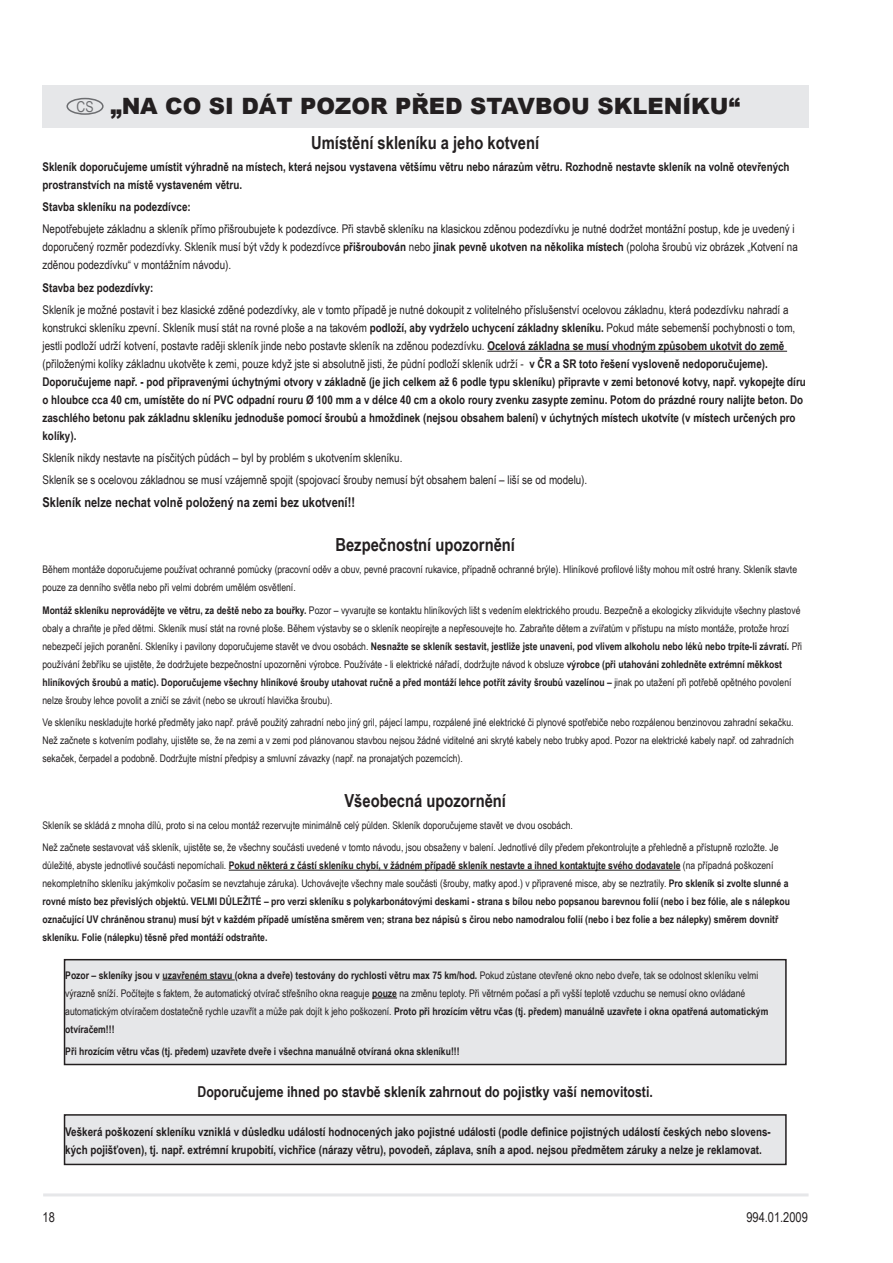
<style>
.page{position:relative;width:893px;height:1263px;background:#fff}
.page>*{position:absolute;margin:0;border:0;box-sizing:border-box;transform-origin:0 0}
.t1{font:900 24px "Arial";color:#231f20}
.t2{font:900 22.5px "Arial";color:#231f20}
.t3{font:700 18px "Arial Narrow";color:#231f20}
.t4{font:700 15px "Arial Narrow";color:#231f20}
.t5{font:15px "Arial Narrow";color:#6c6d70}
.t6{font:700 13.5px "Arial Narrow";color:#231f20}
.t7{font:13.5px "Arial Narrow";color:#231f20}
.t8{font:700 12px/18px "Arial Narrow";color:#231f20}
.t9{font:12px/18px "Arial Narrow";color:#231f20}
.t10{font:10.5px/18px "Arial Narrow";color:#231f20}
.t11{font:700 10.5px/18px "Arial Narrow";color:#231f20}
.s1{font-weight:700}
.s2{font-weight:400}
</style>
<div class="page">
<hr style="left:43px;top:1193px;width:766px;height:3px;background:#e6e7e9">
<div style="left:43px;top:85px;width:765px;height:43px;background:#e6e7e9"></div>
<hr style="left:487px;top:351px;width:300px;height:1px;background:#231f20">
<hr style="left:229px;top:870px;width:452px;height:1px;background:#231f20">
<div style="left:65px;top:960px;width:721px;height:104px;background:#e6e7e9"></div>
<hr style="left:162px;top:979px;width:73px;height:1px;background:#231f20">
<svg style="left:372px;top:997px;width:25px;height:1px"></svg>
<div style="left:64px;top:959px;width:723px;height:106px;border:2px solid #231f20"></div>
<div style="left:65px;top:1115px;width:721px;height:49px;background:#e6e7e9"></div>
<div style="left:64px;top:1114px;width:723px;height:51px;border:2px solid #231f20"></div>
<div style="left:66px;top:98px;width:38px;height:17px;border:2px solid #6c6d70;border-radius:50%"></div>
<h2 class="t2" style="left:110px;top:90px;width:631px">„NA CO SI DÁT POZOR PŘED STAVBOU SKLENÍKU“</h2>
<h1 class="t1" style="left:219px;top:89px;width:414px">SICHERHEITSVORKEHRUNGEN</h1>
<h3 class="t3" style="left:311px;top:129px;width:230px">Umístění skleníku a jeho kotvení</h3>
<p class="t8" style="left:43px;top:157px;width:749px">Skleník doporučujeme umístit výhradně na místech, která nejsou vystavena většímu větru nebo nárazům větru. Rozhodně nestavte skleník na volně otevřených prostranstvích na místě vystaveném větru.</p>
<p class="t8" style="left:43px;top:197px;width:150px">Stavba skleníku na podezdívce:</p>
<p class="t9" style="left:43px;top:220px;width:757px">Nepotřebujete základnu a skleník přímo přišroubujete k podezdívce. Při stavbě skleníku na klasickou zděnou podezdívku je nutné dodržet montážní postup, kde je uvedený i doporučený rozměr podezdívky. Skleník musí být vždy k podezdívce <span class="s1">přišroubován</span> nebo <span class="s1">jinak pevně ukotven na několika místech</span> (poloha šroubů viz obrázek „Kotvení na zděnou podezdívku“ v montážním návodu).</p>
<p class="t8" style="left:43px;top:278px;width:113px">Stavba bez podezdívky:</p>
<p class="t8" style="left:43px;top:300px;width:765px"><span class="s2">Skleník je možné postavit i bez klasické zděné podezdívky, ale v tomto případě je nutné dokoupit z volitelného příslušenství ocelovou základnu, která podezdívku nahradí a konstrukci skleníku zpevní. Skleník musí stát na rovné ploše a na takovém</span> podloží, aby vydrželo uchycení základny skleníku. <span class="s2">Pokud máte sebemenší pochybnosti o tom, jestli podloží udrží kotvení, postavte raději skleník jinde nebo postavte skleník na zděnou podezdívku.</span> Ocelová základna se musí vhodným způsobem ukotvit do země <span class="s2">(přiloženými kolíky základnu ukotvěte k zemi, pouze když jste si absolutně jisti, že půdní podloží skleník udrží -</span> v ČR a SR toto řešení vysloveně nedoporučujeme).<br>Doporučujeme např. - pod připravenými úchytnými otvory v základně (je jich celkem až 6 podle typu skleníku) připravte v zemi betonové kotvy, např. vykopejte díru o hloubce cca 40 cm, umístěte do ní PVC odpadní rouru Ø 100 mm a v délce 40 cm a okolo roury zvenku zasypte zeminu. Potom do prázdné roury nalijte beton. Do zaschlého betonu pak základnu skleníku jednoduše pomocí šroubů a hmoždinek (nejsou obsahem balení) v úchytných místech ukotvíte (v místech určených pro kolíky).</p>
<p class="t9" style="left:43px;top:446px;width:546px;line-height:22.2px">Skleník nikdy nestavte na písčitých půdách – byl by problém s ukotvením skleníku.<br>Skleník se s ocelovou základnou se musí vzájemně spojit (spojovací šrouby nemusí být obsahem balení – liší se od modelu).</p>
<p class="t6" style="left:43px;top:492px;width:314px">Skleník nelze nechat volně položený na zemi bez ukotvení!!</p>
<h3 class="t3" style="left:335px;top:531px;width:181px">Bezpečnostní upozornění</h3>
<p class="t10" style="left:43px;top:560px;width:756px">Během montáže doporučujeme používat ochranné pomůcky (pracovní oděv a obuv, pevné pracovní rukavice, případně ochranné brýle). Hliníkové profilové lišty mohou mít ostré hrany. Skleník stavte pouze za denního světla nebo při velmi dobrém umělém osvětlení.</p>
<p class="t10" style="left:43px;top:601px;width:761px"><span class="s1">Montáž skleníku neprovádějte ve větru, za deště nebo za bouřky.</span> Pozor – vyvarujte se kontaktu hliníkových lišt s vedením elektrického proudu. Bezpečně a ekologicky zlikvidujte všechny plastové obaly a chraňte je před dětmi. Skleník musí stát na rovné ploše. Během výstavby se o skleník neopírejte a nepřesouvejte ho. Zabraňte dětem a zvířatům v přístupu na místo montáže, protože hrozí nebezpečí jejich poranění. Skleníky i pavilony doporučujeme stavět ve dvou osobách. <span class="s1">Nesnažte se skleník sestavit, jestliže jste unaveni, pod vlivem alkoholu nebo léků nebo trpíte-li závratí.</span> Při používání žebříku se ujistěte, že dodržujete bezpečnostní upozorněni výrobce. Používáte - li elektrické nářadí, dodržujte návod k obsluze <span class="s1">výrobce (při utahováni zohledněte extrémní měkkost hliníkových šroubů a matic). Doporučujeme všechny hliníkové šrouby utahovat ručně a před montáží lehce potřít závity šroubů vazelínou –</span> jinak po utažení při potřebě opětného povolení nelze šrouby lehce povolit a zničí se závit (nebo se ukroutí hlavička šroubu).</p>
<p class="t10" style="left:43px;top:713px;width:753px;text-align:justify">Ve skleníku neskladujte horké předměty jako např. právě použitý zahradní nebo jiný gril, pájecí lampu, rozpálené jiné elektrické či plynové spotřebiče nebo rozpálenou benzinovou zahradní sekačku.<br>Než začnete s kotvením podlahy, ujistěte se, že na zemi a v zemi pod plánovanou stavbou nejsou žádné viditelné ani skryté kabely nebo trubky apod. Pozor na elektrické kabely např. od zahradních sekaček, čerpadel a podobně. Dodržujte místní předpisy a smluvní závazky (např. na pronajatých pozemcích).</p>
<h3 class="t3" style="left:344px;top:786px;width:163px">Všeobecná upozornění</h3>
<p class="t10" style="left:43px;top:813px;width:738px;line-height:22.2px">Skleník se skládá z mnoha dílů, proto si na celou montáž rezervujte minimálně celý půlden. Skleník doporučujeme stavět ve dvou osobách.<br>Než začnete sestavovat váš skleník, ujistěte se, že všechny součásti uvedené v tomto návodu, jsou obsaženy v balení. Jednotlivé díly předem překontrolujte a přehledně a přístupně rozložte. Je</p>
<p class="t11" style="left:43px;top:856px;width:749px"><span class="s2">důležité, abyste jednotlivé součásti nepomíchali.</span> Pokud některá z částí skleníku chybí, v žádném případě skleník nestavte a ihned kontaktujte svého dodavatele <span class="s2">(na případná poškození nekompletního skleníku jakýmkoliv počasím se nevztahuje záruka). Uchovávejte všechny male součásti (šrouby, matky apod.) v připravené misce, aby se neztratily.</span> Pro skleník si zvolte slunné a rovné místo bez převislých objektů. VELMI DŮLEŽITÉ – pro verzi skleníku s polykarbonátovými deskami - strana s bílou nebo popsanou barevnou folií (nebo i bez fólie, ale s nálepkou označující UV chráněnou stranu) musí být v každém případě umístěna směrem ven; strana bez nápisů s čirou nebo namodralou folií (nebo i bez folie a bez nálepky) směrem dovnitř skleníku. Folie (nálepku) těsně před montáží odstraňte.</p>
<h3 class="t5" style="left:76px;top:95px;width:19px">CS</h3>
<p class="t10" style="left:65px;top:966px;width:705px"><span class="s1">Pozor – skleníky jsou v uzavřeném stavu (okna a dveře) testovány do rychlosti větru max 75 km/hod.</span> Pokud zůstane otevřené okno nebo dveře, tak se odolnost skleníku velmi výrazně sníží. Počítejte s faktem, že automatický otvírač střešního okna reaguje <span class="s1">pouze</span> na změnu teploty. Při větrném počasí a při vyšší teplotě vzduchu se nemusí okno ovládané automatickým otvíračem dostatečně rychle uzavřít a může pak dojít k jeho poškození. <span class="s1">Proto při hrozícím větru včas (tj. předem) manuálně uzavřete i okna opatřená automatickým otvíračem!!!</span></p>
<p class="t11" style="left:65px;top:1042px;width:396px">Při hrozícím větru včas (tj. předem) uzavřete dveře i všechna manuálně otvíraná okna skleníku!!!</p>
<h3 class="t4" style="left:198px;top:1080px;width:457px">Doporučujeme ihned po stavbě skleník zahrnout do pojistky vaší nemovitosti.</h3>
<p class="t8" style="left:65px;top:1122px;width:707px">Veškerá poškození skleníku vzniklá v důsledku událostí hodnocených jako pojistné události (podle definice pojistných událostí českých nebo slovens&shy;kých pojišťoven), tj. např. extrémní krupobití, vichřice (nárazy větru), povodeň, záplava, sníh a apod. nejsou předmětem záruky a nelze je reklamovat.</p>
<p class="t7" style="left:43px;top:1207px;width:14px">18</p>
<p class="t7" style="left:746px;top:1207px;width:63px">994.01.2009</p>
</div>
